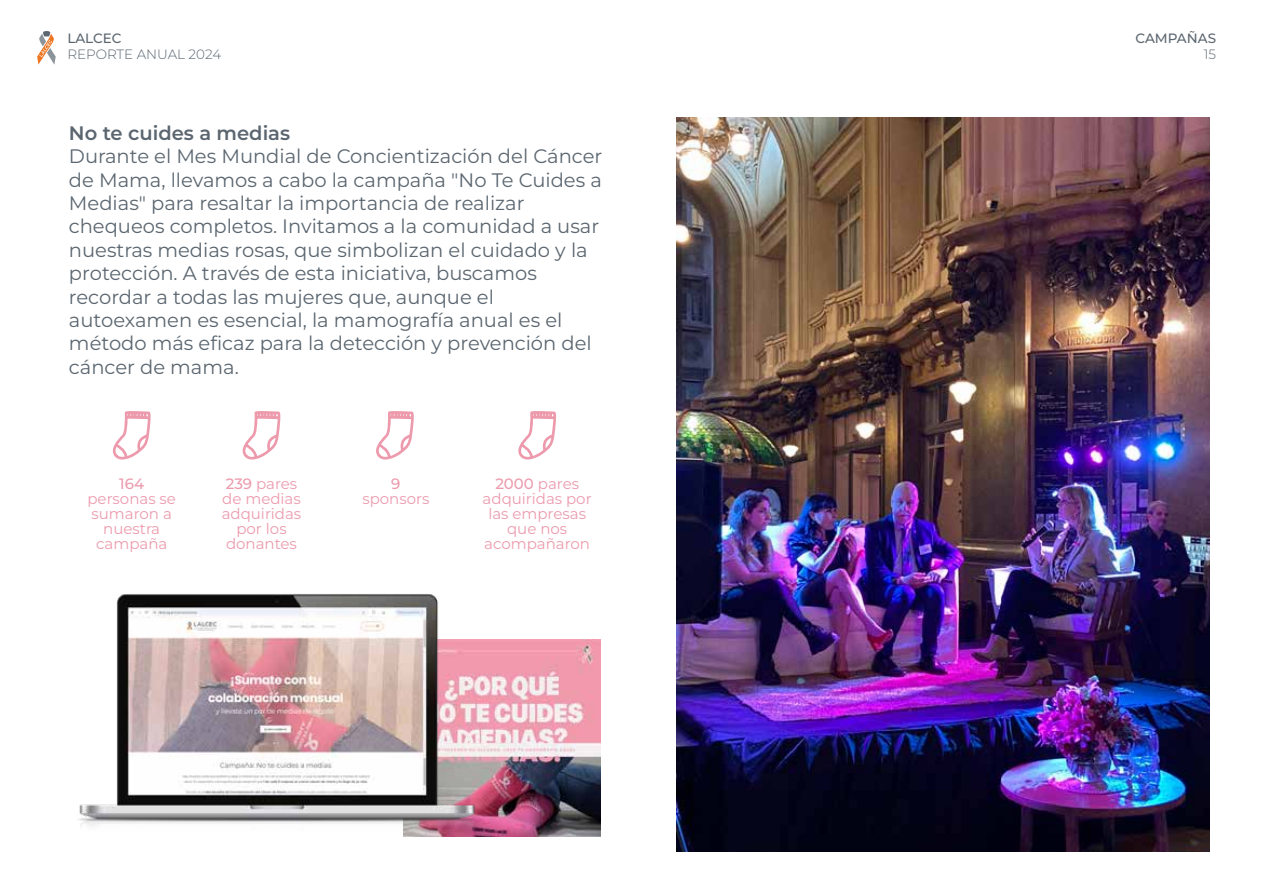
<style>
.page{position:relative;width:1263px;height:893px;background:#fff}
.page>*{position:absolute;margin:0;border:0;box-sizing:border-box;transform-origin:0 0}
.t1{font:19.5px/23.4px "Montserrat";color:#5b6670}
.t2{font:600 19.5px "Montserrat";color:#5b6670}
.t3{font:15px/15px "Montserrat";color:#ec9bad;text-align:center}
.t4{font:500 15px "Montserrat";color:#ec9bad}
.t5{font:300 13.5px "Montserrat";color:#5b6670}
.t6{font:500 13.5px "Montserrat";color:#5b6670}
.s1{font-weight:500}
</style>
<div class="page">
<img style="left:530px;top:639px;width:70px;height:197px">
<svg style="left:37px;top:31px;width:19px;height:34px"></svg>
<svg style="left:124px;top:411px;width:26px;height:2px"></svg>
<svg style="left:254px;top:411px;width:26px;height:2px"></svg>
<svg style="left:388px;top:411px;width:26px;height:2px"></svg>
<svg style="left:530px;top:411px;width:26px;height:49px"></svg>
<img style="left:78px;top:413px;width:452px;height:424px">
<img style="left:676px;top:117px;width:533px;height:735px">
<p class="t6" style="left:67px;top:29px;width:56px">LALCEC</p>
<p class="t5" style="left:67px;top:46px;width:155px">REPORTE ANUAL 2024</p>
<p class="t2" style="left:69px;top:120px;width:223px">No te cuides a medias</p>
<p class="t1" style="left:69px;top:144px;width:535px">Durante el Mes Mundial de Concientización del Cáncer de Mama, llevamos a cabo la campaña "No Te Cuides a Medias" para resaltar la importancia de realizar chequeos completos. Invitamos a la comunidad a usar nuestras medias rosas, que simbolizan el cuidado y la protección. A través de esta iniciativa, buscamos recordar a todas las mujeres que, aunque el autoexamen es esencial, la mamografía anual es el método más eficaz para la detección y prevención del cáncer de mama.</p>
<p class="t4" style="left:119px;top:473px;width:26px">164</p>
<p class="t3" style="left:87px;top:490px;width:90px">personas se sumaron a nuestra campaña</p>
<p class="t3" style="left:222px;top:475px;width:81px"><span class="s1">239</span> pares de medias adquiridas por los donantes</p>
<p class="t4" style="left:391px;top:473px;width:11px">9</p>
<p class="t3" style="left:362px;top:490px;width:69px">sponsors</p>
<p class="t3" style="left:483px;top:475px;width:111px"><span class="s1">2000</span> pares adquiridas por las empresas que nos acompañaron</p>
<p class="t6" style="left:1135px;top:29px;width:82px">CAMPAÑAS</p>
<p class="t5" style="left:1204px;top:46px;width:14px">15</p>
</div>
